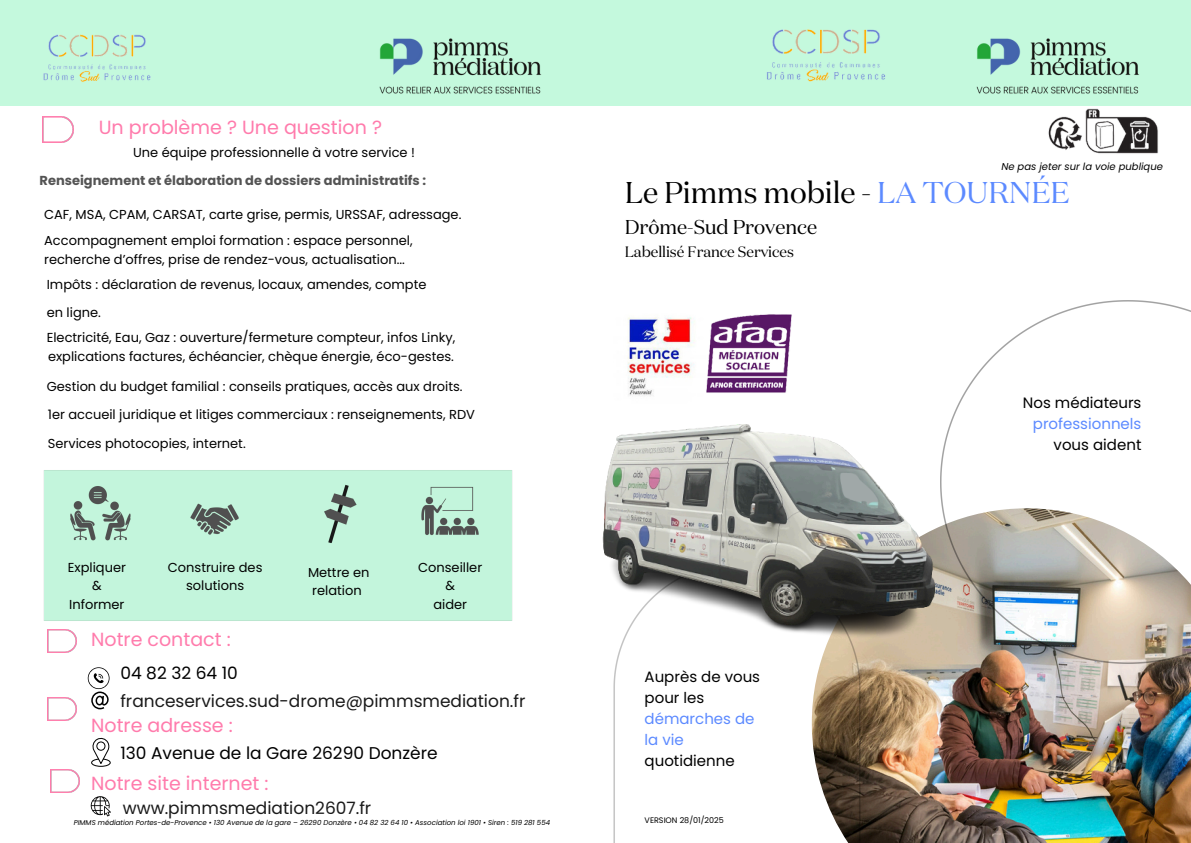
<style>
.page{position:relative;width:1191px;height:843px;background:#fff}
.page>*{position:absolute;margin:0;border:0;box-sizing:border-box;transform-origin:0 0}
.t1{font:30px "Domaine Display";color:#000}
.t2{font:20px "Domaine Display";color:#000}
.t3{font:19.1px "Poppins";color:#ff7bac}
.t4{font:19px "Poppins";color:#ff7bac}
.t5{font:17px/27.8px "Poppins";color:#1a1a1a}
.t6{font:17px "Poppins";color:#000}
.t7{font:15px/21px "Poppins";color:#000}
.t8{font:15px "Domaine Display";color:#000}
.t9{font:13px/18px "Poppins";color:#000;text-align:center}
.t10{font:700 13px "Poppins";color:#545454}
.t11{font:italic 10px "Poppins";color:#000}
.t12{font:8px "Poppins";color:#000}
.t13{font:italic 7px "Poppins";color:#000}
.s1{color:#000}
.s2{color:#5c8aff}
</style>
<div class="page">
<div style="left:0;top:0;width:1190px;height:105px;background:#c4f9dd"></div>
<img style="left:860px;top:663px;width:330px;height:179px">
<img style="left:613px;top:670px;width:247px;height:172px">
<img style="left:940px;top:300px;width:250px;height:363px">
<img style="left:602px;top:424px;width:338px;height:246px">
<img style="left:627px;top:317px;width:68px;height:79px">
<img style="left:1048px;top:120px;width:110px;height:34px">
<img style="left:706px;top:314px;width:86px;height:79px">
<img style="left:766px;top:29px;width:120px;height:53px">
<img style="left:43px;top:34px;width:108px;height:48px">
<img style="left:358px;top:38px;width:204px;height:68px">
<img style="left:42px;top:117px;width:32px;height:25px">
<img style="left:43px;top:470px;width:470px;height:151px">
<img style="left:50px;top:769px;width:29px;height:23px">
<img style="left:48px;top:629px;width:28px;height:23px">
<img style="left:48px;top:697px;width:28px;height:23px">
<svg style="left:88px;top:667px;width:21px;height:42px"></svg>
<svg style="left:91px;top:737px;width:20px;height:29px"></svg>
<svg style="left:91px;top:796px;width:20px;height:20px"></svg>
<img style="left:955px;top:38px;width:204px;height:82px">
<h3 class="t3" style="left:99px;top:114px;width:285px">Un problème ? Une question ?</h3>
<h5 class="t9" style="left:133px;top:144px;width:283px">Une équipe professionnelle à votre service !</h5>
<p class="t10" style="left:40px;top:172px;width:388px">Renseignement et élaboration de dossiers administratifs :</p>
<h3 class="t9" style="left:44px;top:206px;width:418px">CAF, MSA, CPAM, CARSAT, carte grise, permis, URSSAF, adressage.</h3>
<h5 class="t9" style="left:44px;top:231px;width:370px;line-height:18.8px;text-align:left">Accompagnement emploi formation : espace personnel, recherche d’offres, prise de rendez-vous, actualisation...</h5>
<p class="t9" style="left:47px;top:275px;width:381px">Impôts : déclaration de revenus, locaux, amendes, compte</p>
<p class="t9" style="left:47px;top:303px;width:56px">en ligne.</p>
<h5 class="t9" style="left:47px;top:328px;width:410px;line-height:18.8px;text-align:left">Electricité, Eau, Gaz : ouverture/fermeture compteur, infos Linky, explications factures, échéancier, chèque énergie, éco-gestes.</h5>
<p class="t9" style="left:47px;top:377px;width:417px">Gestion du budget familial : conseils pratiques, accès aux droits.</p>
<h5 class="t9" style="left:48px;top:405px;width:428px">1er accueil juridique et litiges commerciaux : renseignements, RDV</h5>
<h5 class="t9" style="left:48px;top:434px;width:199px">Services photocopies, internet.</h5>
<h5 class="t9" style="left:68px;top:558px;width:60px">Expliquer &amp;<br>Informer</h5>
<p class="t9" style="left:168px;top:558px;width:96px">Construire des solutions</p>
<p class="t9" style="left:308px;top:563px;width:63px">Mettre en relation</p>
<h5 class="t9" style="left:418px;top:558px;width:66px">Conseiller &amp;<br>aider</h5>
<p class="t4" style="left:91px;top:625px;width:141px">Notre contact :</p>
<h4 class="t5" style="left:120px;top:659px;width:406px"><span class="s1">04 82 32 64 10 </span>franceservices.sud-drome@pimmsmediation.fr</h4>
<p class="t4" style="left:91px;top:711px;width:143px">Notre adresse :</p>
<h6 class="t6" style="left:120px;top:741px;width:319px">130 Avenue de la Gare 26290 Donzère</h6>
<h5 class="t4" style="left:91px;top:770px;width:179px">Notre site internet :</h5>
<h5 class="t5" style="left:123px;top:794px;width:250px">www.pimmsmediation2607.fr</h5>
<h5 class="t13" style="left:74px;top:817px;width:477px">PIMMS médiation Portes-de-Provence • 130 Avenue de la gare – 26290 Donzère • 04 82 32 64 10 • Association loi 1901 • Siren : 519 281 554</h5>
<h5 class="t11" style="left:1001px;top:160px;width:163px">Ne pas jeter sur la voie publique</h5>
<p class="t1" style="left:624px;top:172px;width:446px">Le Pimms mobile - <span class="s2">LA TOURNÉE</span></p>
<p class="t2" style="left:624px;top:213px;width:194px">Drôme-Sud Provence</p>
<p class="t8" style="left:624px;top:241px;width:171px">Labellisé France Services</p>
<p class="t7" style="left:644px;top:665px;width:117px">Auprès de vous pour les <span class="s2">démarches de la vie </span>quotidienne</p>
<h5 class="t12" style="left:644px;top:814px;width:81px">VERSION 28/01/2025</h5>
<h1 class="t7" style="left:1022px;top:392px;width:120px;text-align:right">Nos médiateurs <span class="s2">professionnels </span>vous aident</h1>
</div>
